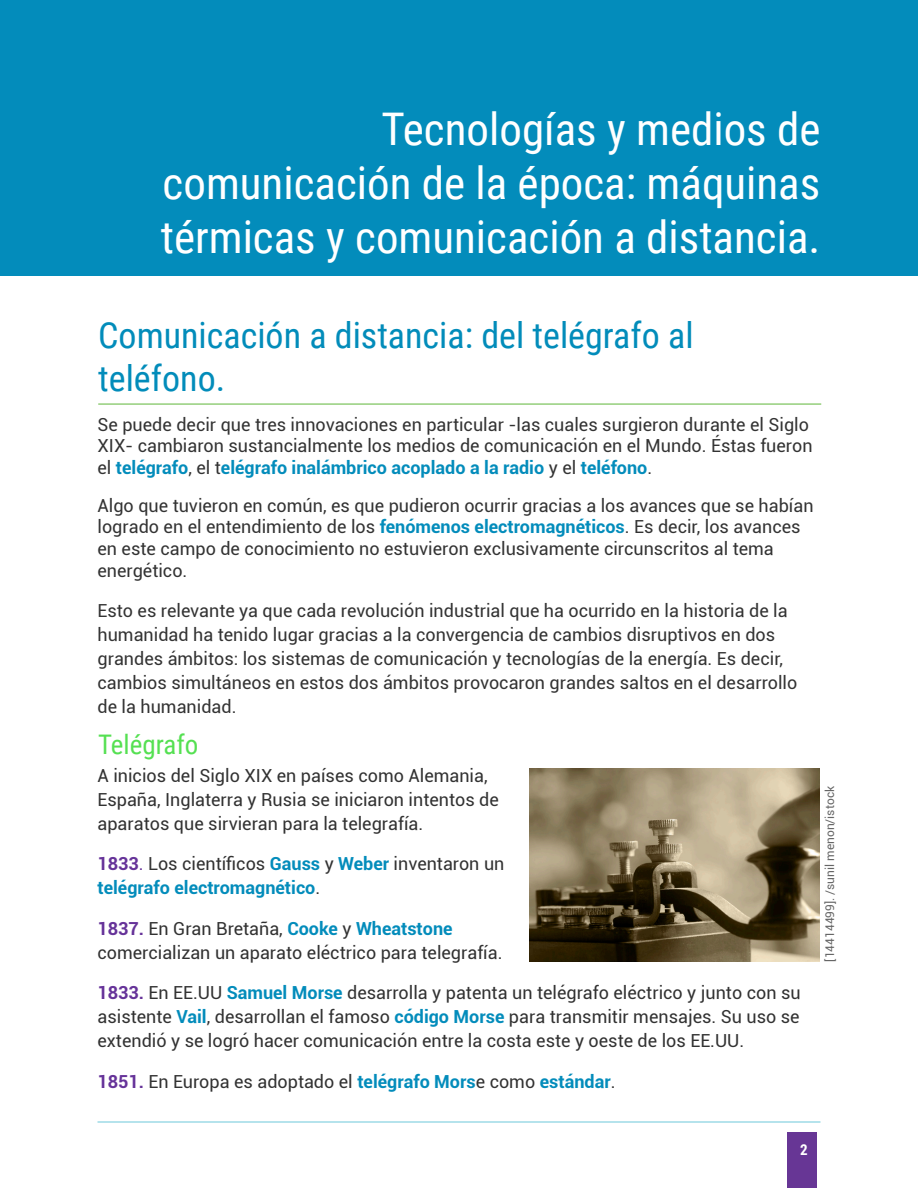
<style>
.page{position:relative;width:918px;height:1188px;background:#fff}
.page>*{position:absolute;margin:0;border:0;box-sizing:border-box;transform-origin:0 0}
.Heading_1_White{font:45px/54px "Roboto Condensed";color:#fff;text-align:justify}
.Body_Paragraph{font:36px/43.2px "Roboto Condensed";color:#028cba}
.Body_Paragraph-2{font:27px "Roboto Condensed";color:#55e052}
.Body_Paragraph-3{font:18px/21.6px "Roboto";color:#333}
.Body_Paragraph-4{font:18px/24px "Roboto";color:#323232}
.Body_Paragraph-5{font:700 18px/24px "Roboto";color:#038cbb}
.page_number{font:700 15px "Roboto Condensed";color:#fff}
.Body_Paragraph-6{font:12px "Roboto";color:#666}
.s1{font-weight:700;color:#038cbb}
.s2{color:#639}
.s3{font-weight:400;color:#639}
.s4{font-weight:400;color:#323232}
.s5{font-weight:700;color:#639}
</style>
<div class="page">
<div style="left:788px;top:1133px;width:29px;height:55px;background:#673695"></div>
<hr style="left:98px;top:1121px;width:722px;height:2px;background:#9edae6">
<div style="left:0;top:0;width:918px;height:276px;background:#038cbb"></div>
<img style="left:529px;top:768px;width:291px;height:194px">
<hr style="left:98px;top:404px;width:723px;height:1px;background:#70bf4f">
<p class="Heading_1_White" style="left:161px;top:101px;width:661px;text-indent:221px">Tecnologías y medios de comunicación de la época: máquinas térmicas y comunicación a distancia.</p>
<p class="Body_Paragraph" style="left:98px;top:312px;width:597px">Comunicación a distancia: del telégrafo al teléfono.</p>
<p class="Body_Paragraph-3" style="left:98px;top:413px;width:717px">Se puede decir que tres innovaciones en particular -las cuales surgieron durante el Siglo<br>XIX- cambiaron sustancialmente los medios de comunicación en el Mundo. Éstas fueron el <span class="s1">telégrafo</span>, el t<span class="s1">elégrafo inalámbrico acoplado a la radio</span> y el <span class="s1">teléfono</span>.</p>
<p class="Body_Paragraph-3" style="left:98px;top:494px;width:718px">Algo que tuvieron en común, es que pudieron ocurrir gracias a los avances que se habían logrado en el entendimiento de los <span class="s1">fenómenos electromagnéticos</span>. Es decir, los avances en este campo de conocimiento no estuvieron exclusivamente circunscritos al tema energético.</p>
<p class="Body_Paragraph-3" style="left:98px;top:598px;width:701px;line-height:24px">Esto es relevante ya que cada revolución industrial que ha ocurrido en la historia de la humanidad ha tenido lugar gracias a la convergencia de cambios disruptivos en dos grandes ámbitos: los sistemas de comunicación y tecnologías de la energía. Es decir, cambios simultáneos en estos dos ámbitos provocaron grandes saltos en el desarrollo de la humanidad.</p>
<p class="Body_Paragraph-2" style="left:98px;top:725px;width:102px">Telégrafo</p>
<p class="Body_Paragraph-4" style="left:98px;top:762px;width:403px">A inicios del Siglo XIX en países como Alemania,<br>España, Inglaterra y Rusia se iniciaron intentos de aparatos que sirvieran para la telegrafía.</p>
<p class="Body_Paragraph-5" style="left:98px;top:851px;width:408px"><span class="s2">1833</span><span class="s3">.</span> <span class="s4">Los científicos</span> Gauss <span class="s4">y</span> Weber <span class="s4">inventaron un </span>telégrafo electromagnético<span class="s4">.</span></p>
<p class="Body_Paragraph-4" style="left:98px;top:915px;width:407px"><span class="s5">1837.</span> En Gran Bretaña, <span class="s1">Cooke</span> y <span class="s1">Wheatstone </span>comercializan un aparato eléctrico para telegrafía.</p>
<p class="Body_Paragraph-4" style="left:98px;top:980px;width:705px;text-align:justify"><span class="s5">1833.</span> En EE.UU <span class="s1">Samuel Morse</span> desarrolla y patenta un telégrafo eléctrico y junto con su asistente <span class="s1">Vail</span>, desarrollan el famoso <span class="s1">código Morse</span> para transmitir mensajes. Su uso se extendió y se logró hacer comunicación entre la costa este y oeste de los EE.UU.</p>
<p class="Body_Paragraph-4" style="left:98px;top:1068px;width:520px"><span class="s5">1851.</span> En Europa es adoptado el <span class="s1">telégrafo Mors</span>e como <span class="s1">estándar</span>.</p>
<p class="Body_Paragraph-6" style="left:821px;top:962px;width:177px;rotate:-90deg">[14414499]. /sunil menon/istock</p>
<p class="page_number" style="left:800px;top:1140px;width:9px">2</p>
</div>
